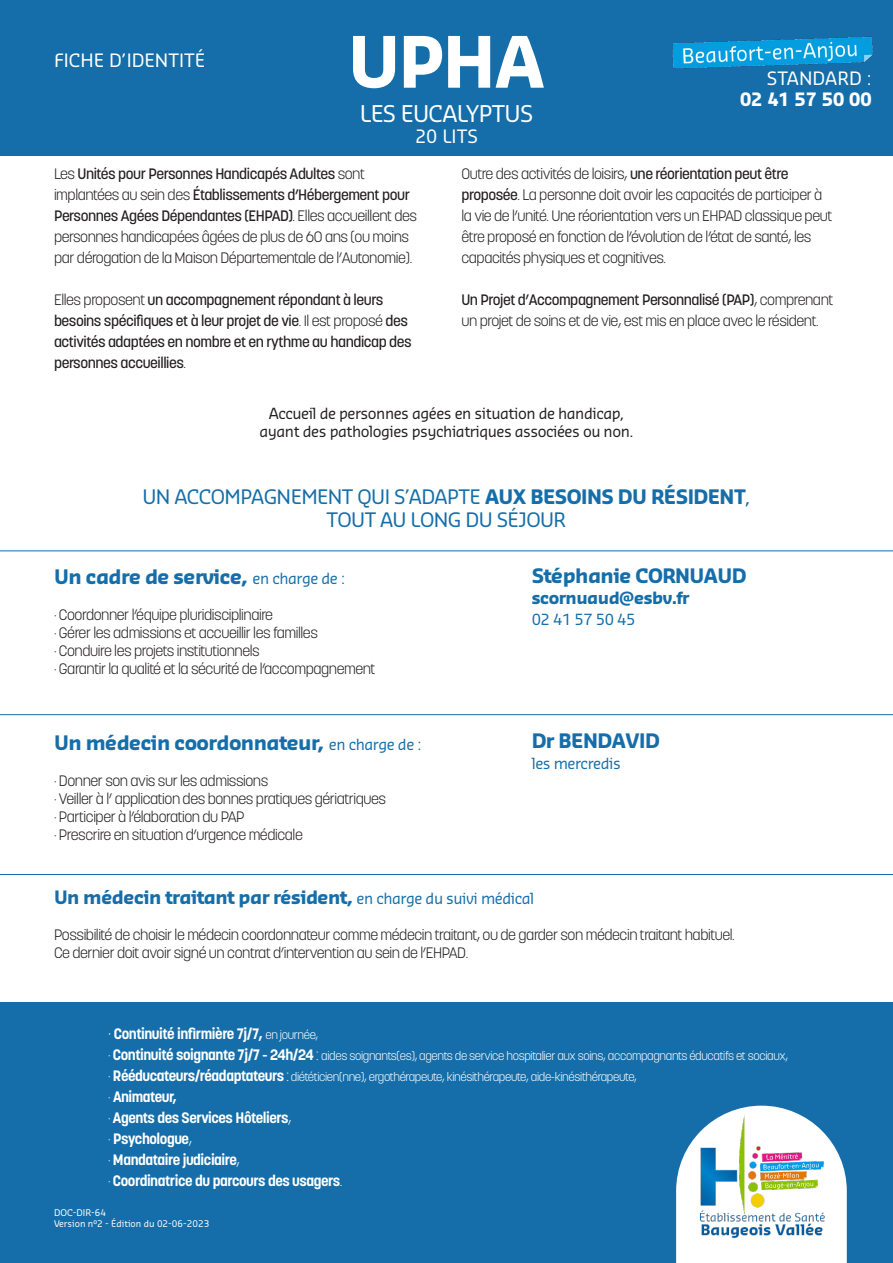
<style>
.page{position:relative;width:893px;height:1263px;background:#fff}
.page>*{position:absolute;margin:0;border:0;box-sizing:border-box;transform-origin:0 0}
.t1{font:700 69px "Sansa Pro";color:#fff}
.t2{font:22.5px "Sansa Pro";letter-spacing:-.03em;color:#fff}
.t3{font:700 19.5px "Sansa Pro";letter-spacing:-.03em;color:#156ea9}
.t4{font:19.5px "Sansa Pro";letter-spacing:-.03em;color:#156ea9}
.t5{font:700 18px "Sansa Pro";letter-spacing:-.03em;color:#156ea9}
.t6{font:18px "Sansa Pro";color:#fff}
.t7{font:700 18px "Sansa Pro";color:#fff}
.t8{font:700 16.5px "Sansa Pro";letter-spacing:-.03em;color:#156ea9}
.t9{font:300 15px/21px "Korolev";letter-spacing:-.03em;color:#231f20}
.t10{font:500 15px/21px "Korolev";letter-spacing:-.03em;color:#231f20}
.t11{font:700 15px/21px "Korolev";letter-spacing:-.03em;color:#fff}
.t12{font:15px "Sansa Pro";letter-spacing:-.03em;color:#231f20}
.t13{font:15px "Sansa Pro";letter-spacing:-.03em;color:#156ea9}
.t14{font:300 12px/21px "Korolev";letter-spacing:-.03em;color:#fff}
.t15{font:9px "Sansa Pro";color:#fff}
.s1{font-weight:500}
.s2{font-weight:300}
.s3{font-weight:700}
.s4{font-weight:400;font-size:15px}
.s5{font-weight:300;font-size:18px}
.s6{font-weight:300;font-size:12px}
.s7{font-size:15px}
.s8{font-weight:700;font-size:15px}
</style>
<div class="page">
<div style="left:0;top:0;width:893px;height:155px;background:#156ea9"></div>
<div style="left:0;top:1003px;width:893px;height:260px;background:#156ea9"></div>
<img style="left:672px;top:36px;width:201px;height:33px">
<svg style="left:676px;top:1169px;width:171px;height:94px"></svg>
<img style="left:676px;top:1105px;width:168px;height:155px">
<hr style="left:0;top:874px;width:893px;height:1px;background:#156ea9">
<hr style="left:0;top:714px;width:893px;height:1px;background:#156ea9">
<hr style="left:0;top:551px;width:893px;height:1px;background:#156ea9">
<p class="t6" style="left:54px;top:49px;width:153px">FICHE D’IDENTITÉ</p>
<p class="t1" style="left:348px;top:17px;width:199px">UPHA</p>
<p class="t2" style="left:360px;top:98px;width:175px">LES EUCALYPTUS</p>
<p class="t6" style="left:415px;top:125px;width:64px">20 LITS</p>
<p class="t6" style="left:767px;top:66px;width:106px">STANDARD :</p>
<p class="t7" style="left:740px;top:88px;width:133px">02 41 57 50 00</p>
<p class="t9" style="left:54px;top:163px;width:365px">Les <span class="s1">Unités pour Personnes Handicapés Adultes</span> sont implantées au sein des <span class="s1">Établissements d’Hébergement pour Personnes Agées Dépendantes (EHPAD)</span>. Elles accueillent des personnes handicapées âgées de plus de 60 ans (ou moins par dérogation de la Maison Départementale de l’Autonomie).</p>
<p class="t10" style="left:54px;top:289px;width:359px"><span class="s2">Elles proposent</span> un accompagnement répondant à leurs besoins spécifiques et à leur projet de vie<span class="s2">. Il est proposé</span> des activités adaptées en nombre et en rythme au handicap des personnes accueillies<span class="s2">.</span></p>
<p class="t9" style="left:461px;top:163px;width:372px">Outre des activités de loisirs, <span class="s1">une réorientation peut être proposée</span>. La personne doit avoir les capacités de participer à la vie de l’unité. Une réorientation vers un EHPAD classique peut être proposé en fonction de l’évolution de l’état de santé, les capacités physiques et cognitives.</p>
<p class="t9" style="left:461px;top:289px;width:373px"><span class="s1">Un Projet d’Accompagnement Personnalisé (PAP)</span>, comprenant un projet de soins et de vie, est mis en place avec le résident.</p>
<p class="t12" style="left:269px;top:403px;width:357px">Accueil de personnes agées en situation de handicap,</p>
<p class="t12" style="left:259px;top:421px;width:376px">ayant des pathologies psychiatriques associées ou non.</p>
<p class="t4" style="left:142px;top:484px;width:610px">UN ACCOMPAGNEMENT QUI S’ADAPTE <span class="s3">AUX BESOINS DU RÉSIDENT</span>,</p>
<p class="t4" style="left:327px;top:507px;width:241px">TOUT AU LONG DU SÉJOUR</p>
<p class="t3" style="left:54px;top:564px;width:293px">Un cadre de service, <span class="s4">en charge de :</span></p>
<p class="t9" style="left:54px;top:604px;width:221px">· Coordonner l’équipe pluridisciplinaire</p>
<p class="t9" style="left:54px;top:622px;width:265px">· Gérer les admissions et accueillir les familles</p>
<p class="t9" style="left:54px;top:640px;width:207px">· Conduire les projets institutionnels</p>
<p class="t9" style="left:54px;top:658px;width:323px">· Garantir la qualité et la sécurité de l’accompagnement</p>
<p class="t3" style="left:54px;top:730px;width:369px">Un médecin coordonnateur, <span class="s4">en charge de :</span></p>
<p class="t9" style="left:54px;top:770px;width:216px">· Donner son avis sur les admissions</p>
<p class="t9" style="left:54px;top:788px;width:334px">· Veiller à l’ application des bonnes pratiques gériatriques</p>
<p class="t9" style="left:54px;top:806px;width:192px">· Participer à l’élaboration du PAP</p>
<p class="t9" style="left:54px;top:824px;width:250px">· Prescrire en situation d’urgence médicale</p>
<p class="t3" style="left:532px;top:562px;width:216px">Stéphanie CORNUAUD</p>
<p class="t8" style="left:532px;top:587px;width:159px">scornuaud@esbv.fr</p>
<p class="t13" style="left:532px;top:609px;width:105px">02 41 57 50 45</p>
<p class="t3" style="left:532px;top:728px;width:130px">Dr BENDAVID</p>
<p class="t13" style="left:532px;top:753px;width:91px">les mercredis</p>
<p class="t5" style="left:54px;top:885px;width:482px">Un médecin traitant par résident, <span class="s4">en charge du suivi médical</span></p>
<p class="t9" style="left:54px;top:924px;width:682px">Possibilité de choisir le médecin coordonnateur comme médecin traitant, ou de garder son médecin traitant habituel.</p>
<p class="t9" style="left:54px;top:942px;width:416px">Ce dernier doit avoir signé un contrat d’intervention au sein de l’EHPAD.</p>
<p class="t11" style="left:108px;top:1023px;width:212px"><span class="s5">·</span> Continuité infirmière 7j/7, <span class="s6">en journée,</span></p>
<p class="t14" style="left:108px;top:1045px;width:682px"><span class="s7">·</span> <span class="s8">Continuité soignante 7j/7 - 24h/24</span> <span class="s7">:</span> aides soignants(es), agents de service hospitalier aux soins, accompagnants éducatifs et sociaux, <span class="s7">·</span> <span class="s8">Rééducateurs/réadaptateurs</span> <span class="s7">:</span> diététicien(nne), ergothérapeute, kinésithérapeute, aide-kinésithérapeute,</p>
<p class="t11" style="left:108px;top:1086px;width:185px"><span class="s2">·</span> Animateur,<br><span class="s2">·</span> Agents des Services Hôteliers<span class="s2">,</span></p>
<p class="t11" style="left:108px;top:1128px;width:133px"><span class="s2">·</span> Psychologue<span class="s2">,<br>·</span> Mandataire judiciaire<span class="s2">,</span></p>
<p class="t11" style="left:108px;top:1170px;width:236px"><span class="s2">·</span> Coordinatrice du parcours des usagers<span class="s2">.</span></p>
<p class="t15" style="left:54px;top:1207px;width:54px">DOC-DIR-64</p>
<p class="t15" style="left:54px;top:1218px;width:157px">Version n°2 - Édition du 02-06-2023</p>
</div>
